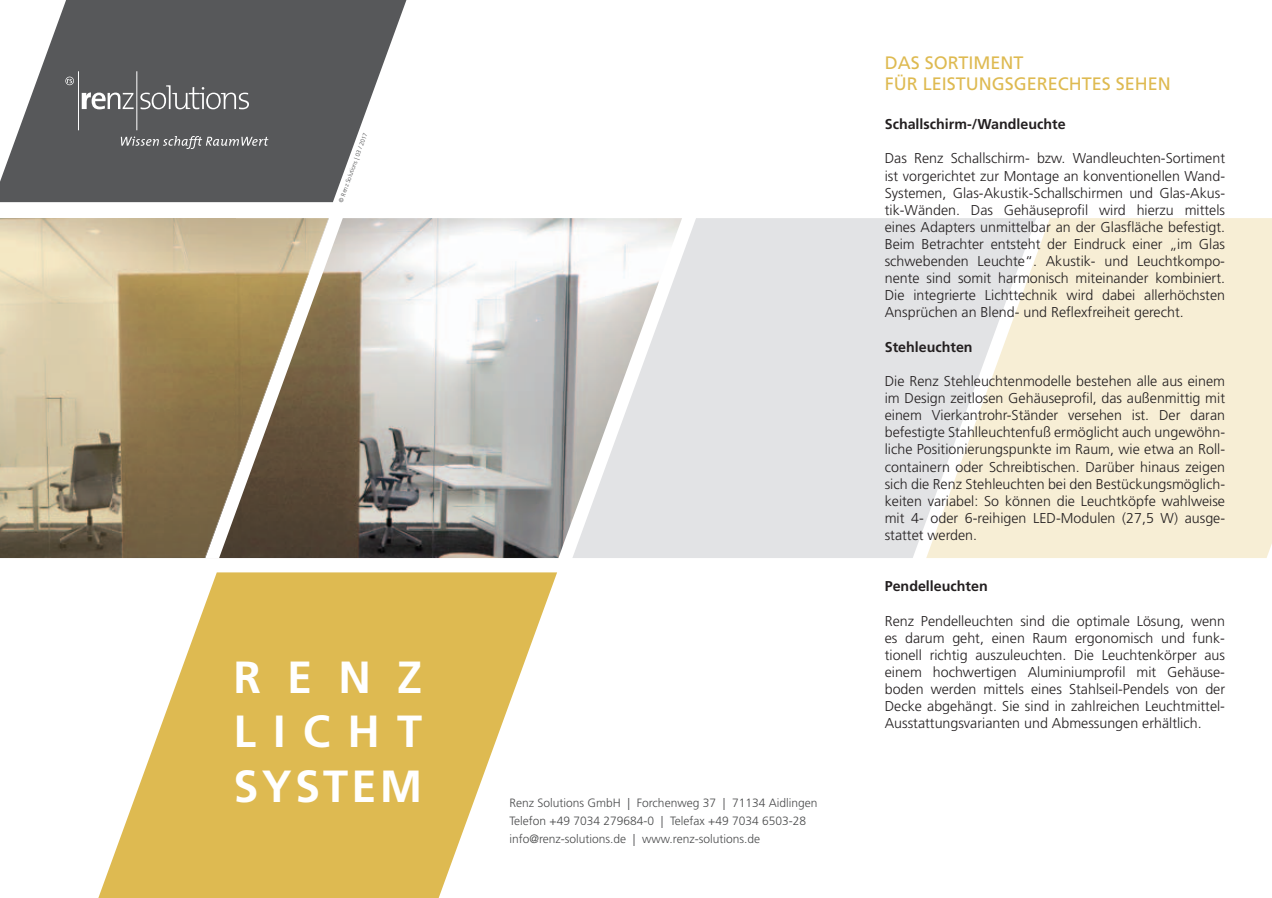
<style>
.page{position:relative;width:1272px;height:898px;background:#fff}
.page>*{position:absolute;margin:0;border:0;box-sizing:border-box;transform-origin:0 0}
.t1{font:700 45px/54px "Frutiger";letter-spacing:.38em;color:#fff;text-align:justify}
.t2{font:18px/21.6px "Frutiger";color:#deba51}
.t3{font:300 14.25px/17.1px "Frutiger";color:#231f20;text-align:justify}
.t4{font:700 14.25px "Frutiger";color:#231f20}
.t5{font:300 12px/18px "Frutiger";color:#4b4c4d}
.t6{font:300 6px "Frutiger";color:#4b4c4d}
</style>
<div class="page">
<svg style="left:98px;top:572px;width:459px;height:325px;fill:#deba51"></svg>
<img style="left:343px;top:218px;width:229px;height:340px">
<img style="left:0;top:218px;width:205px;height:340px">
<svg style="left:205px;top:218px;width:138px;height:340px;background:#918062"></svg>
<div style="left:1036px;top:218px;width:235px;height:340px;background:#f7eed5"></div>
<svg style="left:572px;top:218px;width:464px;height:340px;background:#e5e4e3"></svg>
<svg style="left:0;top:0;width:406px;height:202px;fill:#57585a"></svg>
<svg style="left:121px;top:136px;width:147px;height:13px;background:#7b7b7d"></svg>
<svg style="left:82px;top:92px;width:52px;height:17px"></svg>
<svg style="left:140px;top:85px;width:109px;height:24px;background:#79797b"></svg>
<hr style="left:78px;top:71px;width:1px;height:59px;background:#fff">
<hr style="left:136px;top:71px;width:1px;height:59px;background:#fff">
<svg style="left:65px;top:77px;width:9px;height:8px"></svg>
<p class="t6" style="left:337px;top:201px;width:75px;rotate:-70deg">© Renz Solutions | 03 / 2017</p>
<h1 class="t1" style="left:234px;top:650px;width:190px">RENZ LICHT SYSTEM</h1>
<p class="t5" style="left:509px;top:793px;width:309px">Renz Solutions GmbH | Forchenweg 37 | 71134 Aidlingen<br>Telefon +49 7034 279684-0 | Telefax +49 7034 6503-28 info@renz-solutions.de | www.renz-solutions.de</p>
<p class="t2" style="left:884px;top:52px;width:288px">DAS SORTIMENT<br>FÜR LEISTUNGSGERECHTES SEHEN</p>
<p class="t4" style="left:884px;top:116px;width:182px">Schallschirm-/Wandleuchte</p>
<p class="t3" style="left:884px;top:150px;width:342px">Das Renz Schallschirm- bzw. Wandleuchten-Sortiment ist vorgerichtet zur Montage an konventionellen Wand-Systemen, Glas-Akustik-Schallschirmen und Glas-Akus&shy;tik-Wänden. Das Gehäuseprofil wird hierzu mittels eines Adapters unmittelbar an der Glasfläche befestigt.<br>Beim Betrachter entsteht der Eindruck einer „im Glas schwebenden Leuchte“. Akustik- und Leuchtkompo&shy;nente sind somit harmonisch miteinander kombiniert.<br>Die integrierte Lichttechnik wird dabei allerhöchsten Ansprüchen an Blend- und Reflexfreiheit gerecht.</p>
<p class="t4" style="left:884px;top:338px;width:89px">Stehleuchten</p>
<p class="t3" style="left:884px;top:372px;width:342px">Die Renz Stehleuchtenmodelle bestehen alle aus einem im Design zeitlosen Gehäuseprofil, das außenmittig mit einem Vierkantrohr-Ständer versehen ist. Der daran befestigte Stahlleuchtenfuß ermöglicht auch ungewöhn&shy;liche Positionierungspunkte im Raum, wie etwa an Roll&shy;containern oder Schreibtischen. Darüber hinaus zeigen sich die Renz Stehleuchten bei den Bestückungsmöglich&shy;keiten variabel: So können die Leuchtköpfe wahlweise mit 4- oder 6-reihigen LED-Modulen (27,5 W) ausge&shy;stattet werden.</p>
<p class="t4" style="left:884px;top:577px;width:104px">Pendelleuchten</p>
<p class="t3" style="left:884px;top:612px;width:342px">Renz Pendelleuchten sind die optimale Lösung, wenn es darum geht, einen Raum ergonomisch und funk&shy;tionell richtig auszuleuchten. Die Leuchtenkörper aus einem hochwertigen Aluminiumprofil mit Gehäuse&shy;boden werden mittels eines Stahlseil-Pendels von der Decke abgehängt. Sie sind in zahlreichen Leuchtmittel-Ausstattungsvarianten und Abmessungen erhältlich.</p>
</div>
